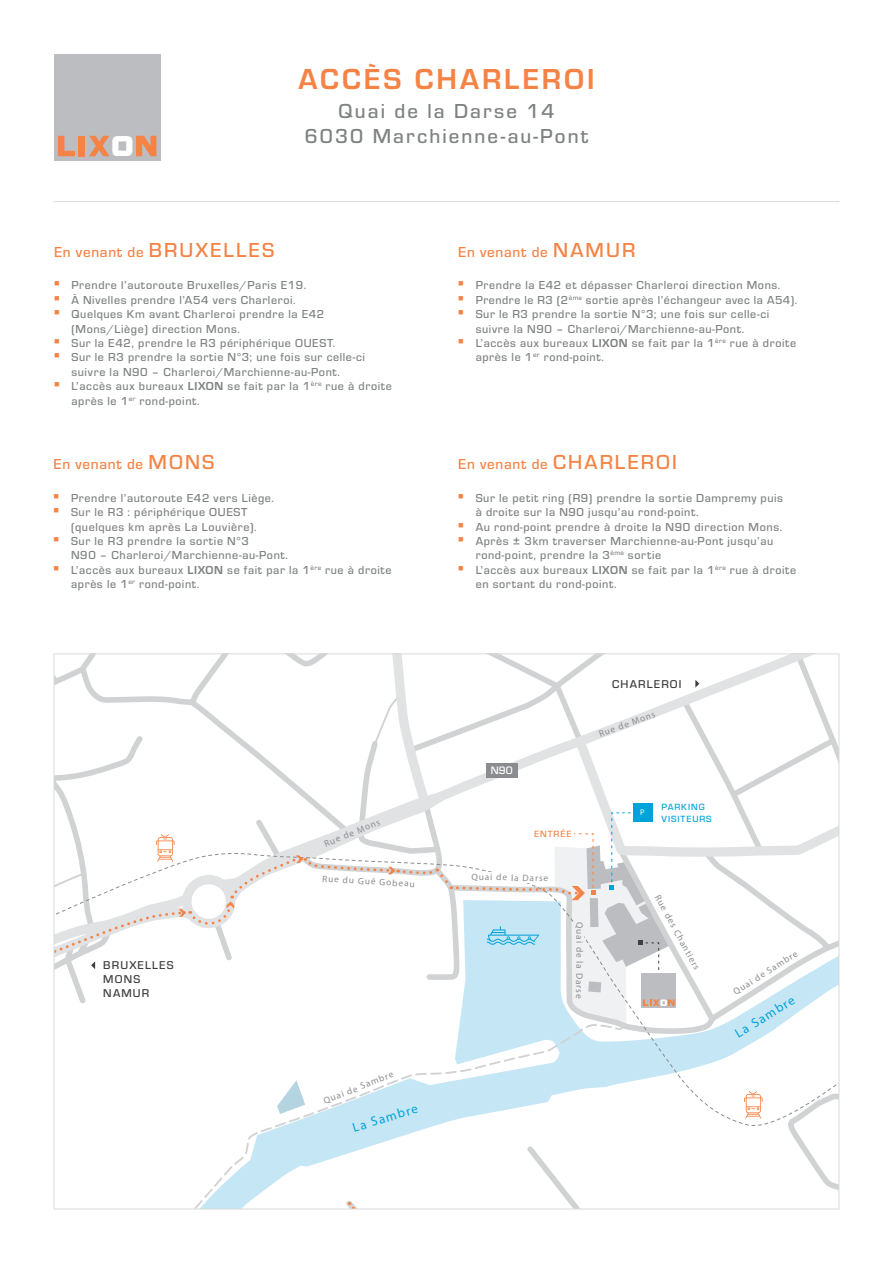
<style>
.page{position:relative;width:893px;height:1263px;background:#fff}
.page>*{position:absolute;margin:0;border:0;box-sizing:border-box;transform-origin:0 0}
.t1{font:700 30px "Eurostile";letter-spacing:.1em;color:#f58345}
.t2{font:500 21px/25.2px "Eurostile";letter-spacing:.1em;color:#7f8182;text-align:center}
.t3{font:500 15px "Eurostile";letter-spacing:.05em;color:#f58345}
.t4{font:13.05px "Eurostile LT Std";color:#00a2da}
.t5{font:500 12px/14.4px "Eurostile";letter-spacing:.05em;color:#7f8182}
.t6{font:500 11.7px/14.1px "Eurostile";letter-spacing:.1em;color:#3e3e3f}
.t7{font:500 11.25px "Eurostile";color:#fff}
.t8{font:9.3px "Eurostile LT Std";letter-spacing:.095em;color:#8a8c8f}
.t9{font:500 9.3px/11.2px "Eurostile";letter-spacing:.1em;color:#00a2da}
.t10{font:500 9.3px "Eurostile";letter-spacing:.1em;color:#f58345}
.t11{font:600 8.25px "Eurostile LT Std";color:#fff}
.s1{font-size:21px}
.s2{font-weight:700}
</style>
<div class="page">
<svg style="left:791px;top:1133px;width:46px;height:57px"></svg>
<svg style="left:195px;top:1133px;width:384px;height:74px"></svg>
<svg style="left:255px;top:1037px;width:582px;height:96px"></svg>
<svg style="left:341px;top:1196px;width:30px;height:11px"></svg>
<svg style="left:744px;top:1091px;width:19px;height:28px"></svg>
<svg style="left:56px;top:655px;width:781px;height:382px"></svg>
<div style="left:574px;top:919px;width:9px;height:25px;background:#f0f1f2"></div>
<div style="left:487px;top:872px;width:42px;height:11px;background:#fff"></div>
<hr style="left:54px;top:201px;width:785px;height:1px;background:#d9dadc">
<div style="left:54px;top:54px;width:106px;height:106px;background:#bcbdc0"></div>
<svg style="left:58px;top:136px;width:17px;height:20px"></svg>
<div style="left:79px;top:136px;width:6px;height:20px;background:#f58345"></div>
<svg style="left:89px;top:136px;width:67px;height:20px"></svg>
<h1 class="t1" style="left:298px;top:57px;width:298px">ACCÈS CHARLEROI</h1>
<h2 class="t2" style="left:305px;top:97px;width:285px">Quai de la Darse 14<br>6030 Marchienne-au-Pont</h2>
<p class="t3" style="left:54px;top:242px;width:222px">En venant de <span class="s1">BRUXELLES</span></p>
<p class="t5" style="left:54px;top:278px;width:254px"><sup>■</sup> Prendre l’autoroute Bruxelles/Paris E19.</p>
<p class="t5" style="left:54px;top:292px;width:243px"><sup>■</sup> À Nivelles prendre l’A54 vers Charleroi.</p>
<p class="t5" style="left:71px;top:306px;width:254px;text-indent:-17px"><sup>■</sup> Quelques Km avant Charleroi prendre la E42 (Mons/Liège) direction Mons.</p>
<p class="t5" style="left:54px;top:335px;width:283px"><sup>■</sup> Sur la E42, prendre le R3 périphérique OUEST.</p>
<p class="t5" style="left:71px;top:350px;width:295px;text-indent:-17px"><sup>■</sup> Sur le R3 prendre la sortie N°3; une fois sur celle-ci suivre la N90 – Charleroi/Marchienne-au-Pont.</p>
<p class="t5" style="left:71px;top:378px;width:322px;text-indent:-17px"><sup>■</sup> L’accès aux bureaux <span class="s2">LIXON</span> se fait par la 1<sup>ère</sup> rue à droite après le 1<sup>er</sup> rond-point.</p>
<p class="t3" style="left:54px;top:454px;width:162px">En venant de <span class="s1">MONS</span></p>
<p class="t5" style="left:54px;top:490px;width:222px"><sup>■</sup> Prendre l’autoroute E42 vers Liège.</p>
<p class="t5" style="left:71px;top:504px;width:187px;text-indent:-17px"><sup>■</sup> Sur le R3 : périphérique OUEST (quelques km après La Louvière).</p>
<p class="t5" style="left:71px;top:533px;width:218px;text-indent:-17px"><sup>■</sup> Sur le R3 prendre la sortie N°3<br>N90 – Charleroi/Marchienne-au-Pont.</p>
<p class="t5" style="left:71px;top:562px;width:322px;text-indent:-17px"><sup>■</sup> L’accès aux bureaux <span class="s2">LIXON</span> se fait par la 1<sup>ère</sup> rue à droite après le 1<sup>er</sup> rond-point.</p>
<p class="t8" style="left:322px;top:839px;width:61px;rotate:-22deg">Rue de Mons</p>
<p class="t6" style="left:103px;top:958px;width:72px">BRUXELLES<br>MONS<br>NAMUR</p>
<p class="t8" style="left:323px;top:873px;width:94px;rotate:3deg">Rue du Gué Gobeau</p>
<p class="t8" style="left:322px;top:1096px;width:76px;rotate:-22deg">Quai de Sambre</p>
<p class="t4" style="left:351px;top:1120px;width:69px;rotate:-17deg">La Sambre</p>
<p class="t3" style="left:458px;top:242px;width:179px">En venant de <span class="s1">NAMUR</span></p>
<p class="t5" style="left:458px;top:278px;width:324px"><sup>■</sup> Prendre la E42 et dépasser Charleroi direction Mons.</p>
<p class="t5" style="left:458px;top:292px;width:340px"><sup>■</sup> Prendre le R3 (2<sup>ème</sup> sortie après l’échangeur avec la A54).</p>
<p class="t5" style="left:476px;top:306px;width:295px;text-indent:-17px"><sup>■</sup> Sur le R3 prendre la sortie N°3; une fois sur celle-ci suivre la N90 – Charleroi/Marchienne-au-Pont.</p>
<p class="t5" style="left:476px;top:335px;width:322px;text-indent:-17px"><sup>■</sup> L’accès aux bureaux <span class="s2">LIXON</span> se fait par la 1<sup>ère</sup> rue à droite après le 1<sup>er</sup> rond-point.</p>
<p class="t3" style="left:458px;top:454px;width:220px">En venant de <span class="s1">CHARLEROI</span></p>
<p class="t5" style="left:476px;top:490px;width:309px;text-indent:-17px"><sup>■</sup> Sur le petit ring (R9) prendre la sortie Dampremy puis à droite sur la N90 jusqu’au rond-point.</p>
<p class="t5" style="left:458px;top:519px;width:325px"><sup>■</sup> Au rond-point prendre à droite la N90 direction Mons.</p>
<p class="t5" style="left:476px;top:533px;width:299px;text-indent:-17px"><sup>■</sup> Après ± 3km traverser Marchienne-au-Pont jusqu’au rond-point, prendre la 3<sup>ème</sup> sortie</p>
<p class="t5" style="left:476px;top:562px;width:322px;text-indent:-17px"><sup>■</sup> L’accès aux bureaux <span class="s2">LIXON</span> se fait par la 1<sup>ère</sup> rue à droite en sortant du rond-point.</p>
<p class="t6" style="left:612px;top:676px;width:71px">CHARLEROI</p>
<p class="t7" style="left:491px;top:763px;width:23px">N90</p>
<p class="t10" style="left:534px;top:828px;width:39px">ENTRÉE</p>
<p class="t8" style="left:472px;top:871px;width:78px;rotate:1deg">Quai de la Darse</p>
<p class="t8" style="left:585px;top:922px;width:78px;rotate:90deg">Quai de la Darse</p>
<p class="t8" style="left:597px;top:729px;width:61px;rotate:-21deg">Rue de Mons</p>
<p class="t11" style="left:640px;top:808px;width:6px">P</p>
<p class="t9" style="left:661px;top:801px;width:52px">PARKING<br>VISITEURS</p>
<p class="t8" style="left:662px;top:892px;width:86px;rotate:61deg">Rue des Chantiers</p>
<p class="t8" style="left:731px;top:987px;width:76px;rotate:-32deg">Quai de Sambre</p>
<p class="t4" style="left:732px;top:1027px;width:69px;rotate:-32deg">La Sambre</p>
</div>
